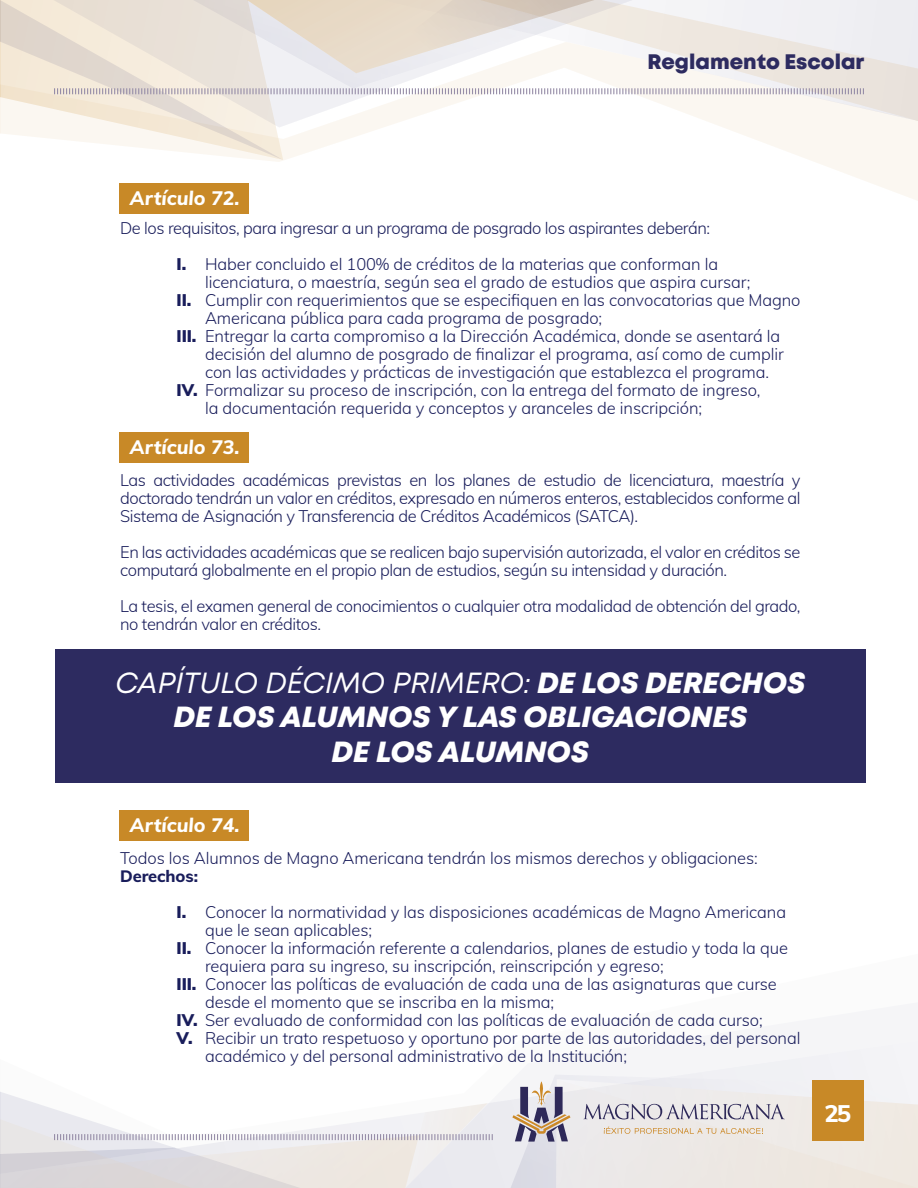
<style>
.page{position:relative;width:918px;height:1188px;background:#fff}
.page>*{position:absolute;margin:0;border:0;box-sizing:border-box;transform-origin:0 0}
.t1{font:italic 800 29.1px/34.8px "Mont";color:#fff;text-align:center}
.t2{font:800 24px "Muli";color:#fff}
.t3{font:800 21px "Mont";color:#2d2b60}
.t4{font:italic 800 19.5px "Muli";color:#fff}
.t5{font:300 16.5px/18px "Muli";letter-spacing:-.005em;color:#191d5b;text-align:justify}
.t6{font:300 16.5px/18px "Muli";letter-spacing:-.025em;color:#191d5b}
.t7{font:800 16.5px "Muli";letter-spacing:-.005em;color:#191d5b}
.s1{font-weight:900}
.s2{font-weight:400}
</style>
<div class="page">
<svg style="left:267px;top:121px;width:651px;height:80px"></svg>
<svg style="left:723px;top:0;width:195px;height:121px"></svg>
<svg style="left:283px;top:95px;width:440px;height:33px"></svg>
<svg style="left:0;top:0;width:283px;height:160px"></svg>
<svg style="left:493px;top:1041px;width:425px;height:147px;fill:#f5f5f7"></svg>
<div style="left:511px;top:1075px;width:407px;height:113px;background:#f0f1f4"></div>
<svg style="left:0;top:1092px;width:493px;height:96px"></svg>
<svg style="left:53px;top:0;width:812px;height:95px"></svg>
<svg style="left:512px;top:1079px;width:406px;height:109px;background:#e2d9d1"></svg>
<div style="left:55px;top:649px;width:810px;height:134px;background:#2d2b60"></div>
<div style="left:119px;top:183px;width:130px;height:30px;background:#c88927"></div>
<div style="left:119px;top:432px;width:130px;height:31px;background:#c88927"></div>
<div style="left:119px;top:810px;width:130px;height:31px;background:#c88927"></div>
<p class="t4" style="left:130px;top:183px;width:111px">Artículo 72.</p>
<p class="t3" style="left:648px;top:48px;width:218px">Reglamento Escolar</p>
<p class="t6" style="left:120px;top:218px;width:592px">De los requisitos, para ingresar a un programa de posgrado los aspirantes deberán:</p>
<p class="t5" style="left:177px;top:254px;width:543px"><span class="s1">I.</span> Haber concluido el 100% de créditos de la materias que conforman la</p>
<p class="t5" style="left:205px;top:272px;width:547px">licenciatura, o maestría, según sea el grado de estudios que aspira cursar;</p>
<p class="t5" style="left:177px;top:290px;width:625px"><span class="s1">II.</span> Cumplir con requerimientos que se especifiquen en las convocatorias que Magno</p>
<p class="t5" style="left:205px;top:308px;width:399px">Americana pública para cada programa de posgrado;</p>
<p class="t5" style="left:177px;top:326px;width:605px"><span class="s1">III.</span> Entregar la carta compromiso a la Dirección Académica, donde se asentará la</p>
<p class="t5" style="left:205px;top:344px;width:580px">decisión del alumno de posgrado de finalizar el programa, así como de cumplir</p>
<p class="t5" style="left:205px;top:362px;width:565px">con las actividades y prácticas de investigación que establezca el programa.</p>
<p class="t5" style="left:177px;top:380px;width:585px"><span class="s1">IV.</span> Formalizar su proceso de inscripción, con la entrega del formato de ingreso,</p>
<p class="t5" style="left:205px;top:398px;width:499px">la documentación requerida y conceptos y aranceles de inscripción;</p>
<p class="t4" style="left:130px;top:433px;width:111px">Artículo 73.</p>
<p class="t5" style="left:120px;top:470px;width:682px">Las actividades académicas previstas en los planes de estudio de licenciatura, maestría y doctorado tendrán un valor en créditos, expresado en números enteros, establecidos conforme al Sistema de Asignación y Transferencia de Créditos Académicos (SATCA).</p>
<p class="t6" style="left:120px;top:542px;width:682px">En las actividades académicas que se realicen bajo supervisión autorizada, el valor en créditos se computará globalmente en el propio plan de estudios, según su intensidad y duración.</p>
<p class="t6" style="left:120px;top:596px;width:682px">La tesis, el examen general de conocimientos o cualquier otra modalidad de obtención del grado, no tendrán valor en créditos.</p>
<h1 class="t1" style="left:115px;top:665px;width:691px"><span class="s2">CAPÍTULO DÉCIMO PRIMERO:</span> DE LOS DERECHOS<br>DE LOS ALUMNOS Y LAS OBLIGACIONES<br>DE LOS ALUMNOS</h1>
<p class="t4" style="left:130px;top:811px;width:111px">Artículo 74.</p>
<p class="t5" style="left:120px;top:848px;width:639px">Todos los Alumnos de Magno Americana tendrán los mismos derechos y obligaciones:</p>
<p class="t7" style="left:120px;top:864px;width:79px">Derechos:</p>
<p class="t5" style="left:177px;top:902px;width:611px"><span class="s1">I.</span> Conocer la normatividad y las disposiciones académicas de Magno Americana</p>
<p class="t5" style="left:205px;top:920px;width:169px">que le sean aplicables;</p>
<p class="t5" style="left:177px;top:938px;width:613px"><span class="s1">II.</span> Conocer la información referente a calendarios, planes de estudio y toda la que</p>
<p class="t5" style="left:205px;top:956px;width:460px">requiera para su ingreso, su inscripción, reinscripción y egreso;</p>
<p class="t5" style="left:177px;top:974px;width:602px"><span class="s1">III.</span> Conocer las políticas de evaluación de cada una de las asignaturas que curse</p>
<p class="t5" style="left:205px;top:992px;width:351px">desde el momento que se inscriba en la misma;</p>
<p class="t5" style="left:177px;top:1010px;width:588px"><span class="s1">IV.</span> Ser evaluado de conformidad con las políticas de evaluación de cada curso;</p>
<p class="t5" style="left:177px;top:1028px;width:625px"><span class="s1">V.</span> Recibir un trato respetuoso y oportuno por parte de las autoridades, del personal</p>
<p class="t5" style="left:205px;top:1046px;width:423px">académico y del personal administrativo de la Institución;</p>
<h2 class="t2" style="left:824px;top:1096px;width:28px">25</h2>
</div>
